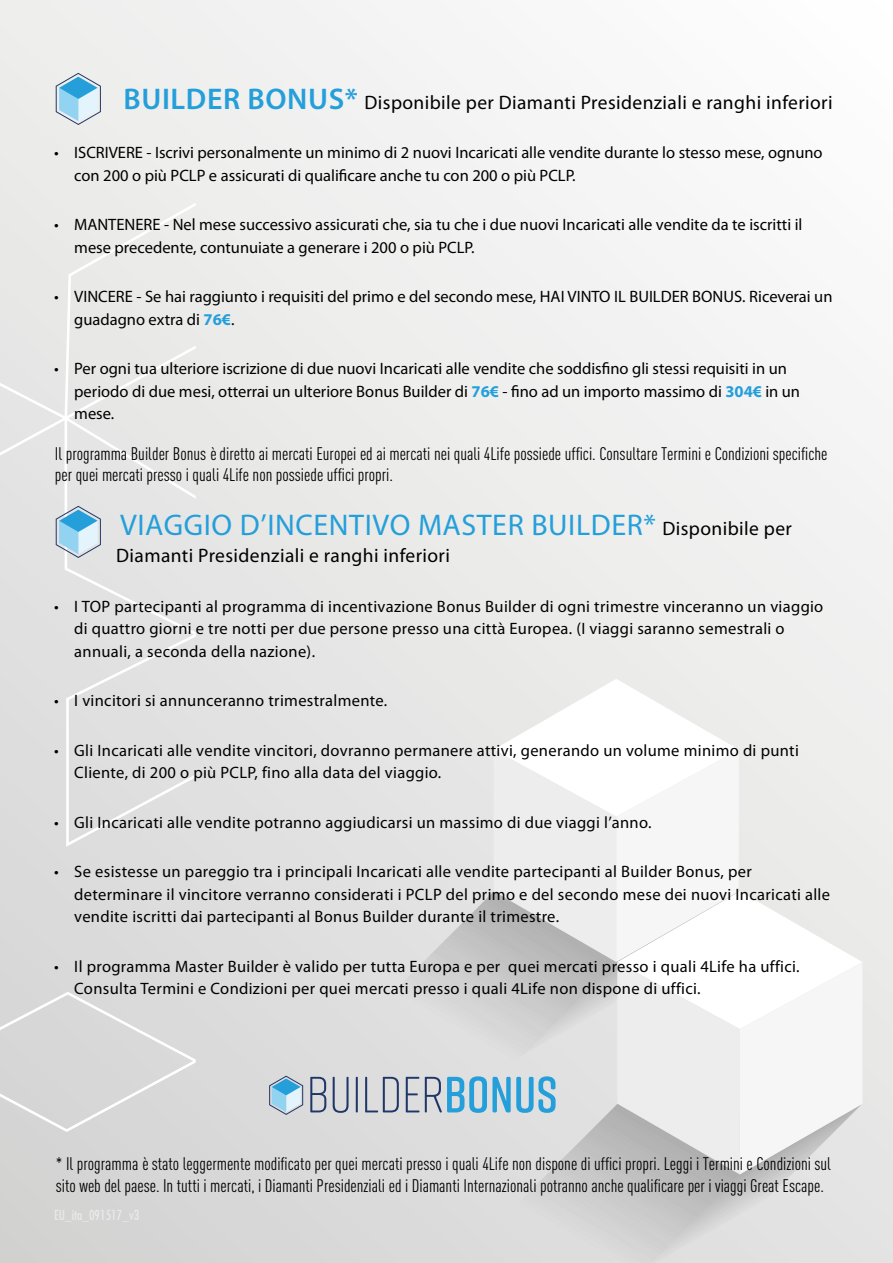
<style>
.page{position:relative;width:893px;height:1263px;background:#fff}
.page>*{position:absolute;margin:0;border:0;box-sizing:border-box;transform-origin:0 0}
.t1{font:30px "Myriad Pro";letter-spacing:.02em;color:#249fda}
.t2{font:19.5px "Myriad Pro";letter-spacing:.02em;color:#000}
.t3{font:18px/21.6px "DIN Cond";color:#000}
.t4{font:16.5px/22.5px "Myriad Pro";letter-spacing:.02em;color:#000}
.t5{font:16.5px/22.5px "Myriad Pro";color:#000}
.s1{font-weight:600;font-size:30px;color:#249fda}
.s2{font-weight:700;color:#249fda}
.s3{font-size:19.5px;color:#000}
</style>
<div class="page">
<div style="left:0;top:0;width:893px;height:1263px;background:linear-gradient(to bottom,#f9f9f8,#d7d7d7)"></div>
<div style="left:0;top:203px;width:196px;height:644px;background:#e4e4e4"></div>
<div style="left:0;top:992px;width:196px;height:140px;background:#d7d7d7"></div>
<svg style="left:56px;top:506px;width:45px;height:52px;background:#a5cce1"></svg>
<svg style="left:56px;top:73px;width:45px;height:52px;background:#a8cfe4"></svg>
<svg style="left:310px;top:1077px;width:16px;height:35px"></svg>
<svg style="left:333px;top:1077px;width:16px;height:36px"></svg>
<hr style="left:356px;top:1077px;width:2px;height:35px;background:#1f3768">
<svg style="left:365px;top:679px;width:497px;height:584px"></svg>
<svg style="left:269px;top:1075px;width:34px;height:40px"></svg>
<p class="t2" style="left:124px;top:90px;width:710px"><span class="s1">BUILDER BONUS*</span> Disponibile per Diamanti Presidenziali e ranghi inferiori</p>
<p class="t5" style="left:74px;top:141px;width:750px;text-indent:-20px">• ISCRIVERE - Iscrivi personalmente un minimo di 2 nuovi Incaricati alle vendite durante lo stesso mese, ognuno con 200 o più PCLP e assicurati di qualificare anche tu con 200 o più PCLP.</p>
<p class="t5" style="left:74px;top:213px;width:730px;text-indent:-20px">• MANTENERE - Nel mese successivo assicurati che, sia tu che i due nuovi Incaricati alle vendite da te iscritti il mese precedente, contunuiate a generare i 200 o più PCLP.</p>
<p class="t5" style="left:74px;top:285px;width:760px;text-indent:-20px">• VINCERE - Se hai raggiunto i requisiti del primo e del secondo mese, HAI VINTO IL BUILDER BONUS. Riceverai un guadagno extra di <span class="s2">76€</span>.</p>
<p class="t5" style="left:74px;top:357px;width:727px;text-indent:-20px">• Per ogni tua ulteriore iscrizione di due nuovi Incaricati alle vendite che soddisfino gli stessi requisiti in un periodo di due mesi, otterrai un ulteriore Bonus Builder di <span class="s2">76€</span> - fino ad un importo massimo di <span class="s2">304€</span> in un mese.</p>
<p class="t3" style="left:55px;top:442px;width:774px">Il programma Builder Bonus è diretto ai mercati Europei ed ai mercati nei quali 4Life possiede uffici. Consultare Termini e Condizioni specifiche per quei mercati presso i quali 4Life non possiede uffici propri.</p>
<p class="t1" style="left:120px;top:507px;width:673px">VIAGGIO D’INCENTIVO MASTER BUILDER* <span class="s3">Disponibile per</span></p>
<p class="t2" style="left:116px;top:544px;width:335px">Diamanti Presidenziali e ranghi inferiori</p>
<p class="t4" style="left:74px;top:595px;width:751px;text-indent:-20px">• I TOP partecipanti al programma di incentivazione Bonus Builder di ogni trimestre vinceranno un viaggio di quattro giorni e tre notti per due persone presso una città Europea. (I viaggi saranno semestrali o annuali, a seconda della nazione).</p>
<p class="t4" style="left:54px;top:689px;width:335px">• I vincitori si annunceranno trimestralmente.</p>
<p class="t4" style="left:74px;top:739px;width:726px;text-indent:-20px">• Gli Incaricati alle vendite vincitori, dovranno permanere attivi, generando un volume minimo di punti<br>Cliente, di 200 o più PCLP, fino alla data del viaggio.</p>
<p class="t4" style="left:54px;top:811px;width:599px">• Gli Incaricati alle vendite potranno aggiudicarsi un massimo di due viaggi l’anno.</p>
<p class="t4" style="left:74px;top:860px;width:757px;text-indent:-20px">• Se esistesse un pareggio tra i principali Incaricati alle vendite partecipanti al Builder Bonus, per determinare il vincitore verranno considerati i PCLP del primo e del secondo mese dei nuovi Incaricati alle vendite iscritti dai partecipanti al Bonus Builder durante il trimestre.</p>
<p class="t4" style="left:74px;top:955px;width:727px;text-indent:-20px">• Il programma Master Builder è valido per tutta Europa e per quei mercati presso i quali 4Life ha uffici.<br>Consulta Termini e Condizioni per quei mercati presso i quali 4Life non dispone di uffici.</p>
<p class="t3" style="left:56px;top:1153px;width:777px">* Il programma è stato leggermente modificato per quei mercati presso i quali 4Life non dispone di uffici propri. Leggi i Termini e Condizioni sul sito web del paese. In tutti i mercati, i Diamanti Presidenziali ed i Diamanti Internazionali potranno anche qualificare per i viaggi Great Escape.</p>
</div>
